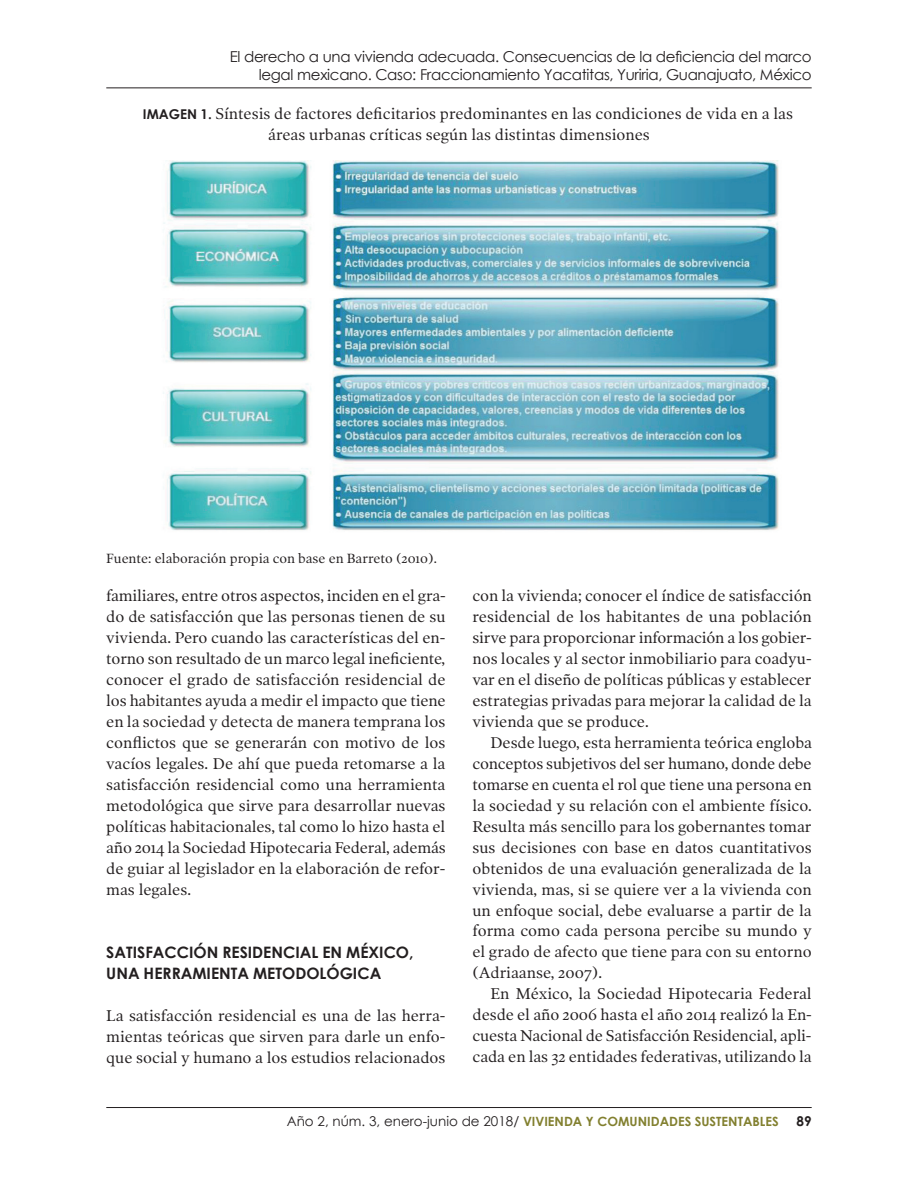
<style>
.page{position:relative;width:918px;height:1188px;background:#fff}
.page>*{position:absolute;margin:0;border:0;box-sizing:border-box;transform-origin:0 0}
.t1{font:15.75px/21px "Poynter OS Text One";color:#231f20;text-align:justify}
.t2{font:700 15.75px/21px "Century Gothic";color:#231f20}
.t3{font:15px/18px "Century Gothic";letter-spacing:-.02em;color:#231f20;text-align:right}
.t4{font:13.5px "Poynter OS Text One";color:#231f20}
.t5{font:700 13.5px "Century Gothic";color:#231f20}
.t6{font:700 12.75px "Century Gothic";color:#82802f}
.s1{font-family:"Century Gothic";font-weight:700;font-size:13.5px}
.s2{font-weight:400;font-size:13.5px;color:#231f20}
</style>
<div class="page">
<hr style="left:106px;top:1107px;width:706px;height:1px;background:#231f20">
<hr style="left:106px;top:88px;width:706px;height:1px;background:#231f20">
<img style="left:163px;top:161px;width:616px;height:370px">
<p class="t3" style="left:230px;top:48px;width:583px">El derecho a una vivienda adecuada. Consecuencias de la deficiencia del marco legal mexicano. Caso: Fraccionamiento Yacatitas, Yuriria, Guanajuato, México</p>
<p class="t1" style="left:268px;top:103px;width:526px;text-indent:-125px"><span class="s1">IMAGEN 1.</span> Síntesis de factores deficitarios predominantes en las condiciones de vida en a las áreas urbanas críticas según las distintas dimensiones</p>
<p class="t4" style="left:106px;top:550px;width:332px">Fuente: elaboración propia con base en Barreto (2010).</p>
<p class="t1" style="left:106px;top:585px;width:341px">familiares, entre otros aspectos, inciden en el gra&shy;do de satisfacción que las personas tienen de su vivienda. Pero cuando las características del en&shy;torno son resultado de un marco legal ineficiente, conocer el grado de satisfacción residencial de los habitantes ayuda a medir el impacto que tiene en la sociedad y detecta de manera temprana los conflictos que se generarán con motivo de los vacíos legales. De ahí que pueda retomarse a la satisfacción residencial como una herramienta metodológica que sirve para desarrollar nuevas políticas habitacionales, tal como lo hizo hasta el año 2014 la Sociedad Hipotecaria Federal, además de guiar al legislador en la elaboración de refor&shy;mas legales.</p>
<p class="t2" style="left:106px;top:941px;width:309px">SATISFACCIÓN RESIDENCIAL EN MÉXICO,<br>UNA HERRAMIENTA METODOLÓGICA</p>
<p class="t1" style="left:106px;top:1005px;width:341px">La satisfacción residencial es una de las herra&shy;mientas teóricas que sirven para darle un enfo&shy;que social y humano a los estudios relacionados</p>
<p class="t1" style="left:473px;top:585px;width:341px">con la vivienda; conocer el índice de satisfacción residencial de los habitantes de una población sirve para proporcionar información a los gobier&shy;nos locales y al sector inmobiliario para coadyu&shy;var en el diseño de políticas públicas y establecer estrategias privadas para mejorar la calidad de la vivienda que se produce.</p>
<p class="t1" style="left:473px;top:732px;width:341px;text-indent:18px">Desde luego, esta herramienta teórica engloba conceptos subjetivos del ser humano, donde debe tomarse en cuenta el rol que tiene una persona en la sociedad y su relación con el ambiente físico.<br>Resulta más sencillo para los gobernantes tomar sus decisiones con base en datos cuantitativos obtenidos de una evaluación generalizada de la vivienda, mas, si se quiere ver a la vivienda con un enfoque social, debe evaluarse a partir de la forma como cada persona percibe su mundo y el grado de afecto que tiene para con su entorno (Adriaanse, 2007).</p>
<p class="t1" style="left:473px;top:984px;width:341px;text-indent:18px">En México, la Sociedad Hipotecaria Federal desde el año 2006 hasta el año 2014 realizó la En&shy;cuesta Nacional de Satisfacción Residencial, apli&shy;cada en las 32 entidades federativas, utilizando la</p>
<p class="t6" style="left:287px;top:1112px;width:493px"><span class="s2">Año 2, núm. 3, enero-junio de 2018/</span> VIVIENDA Y COMUNIDADES SUSTENTABLES</p>
<p class="t5" style="left:797px;top:1111px;width:17px">89</p>
</div>
